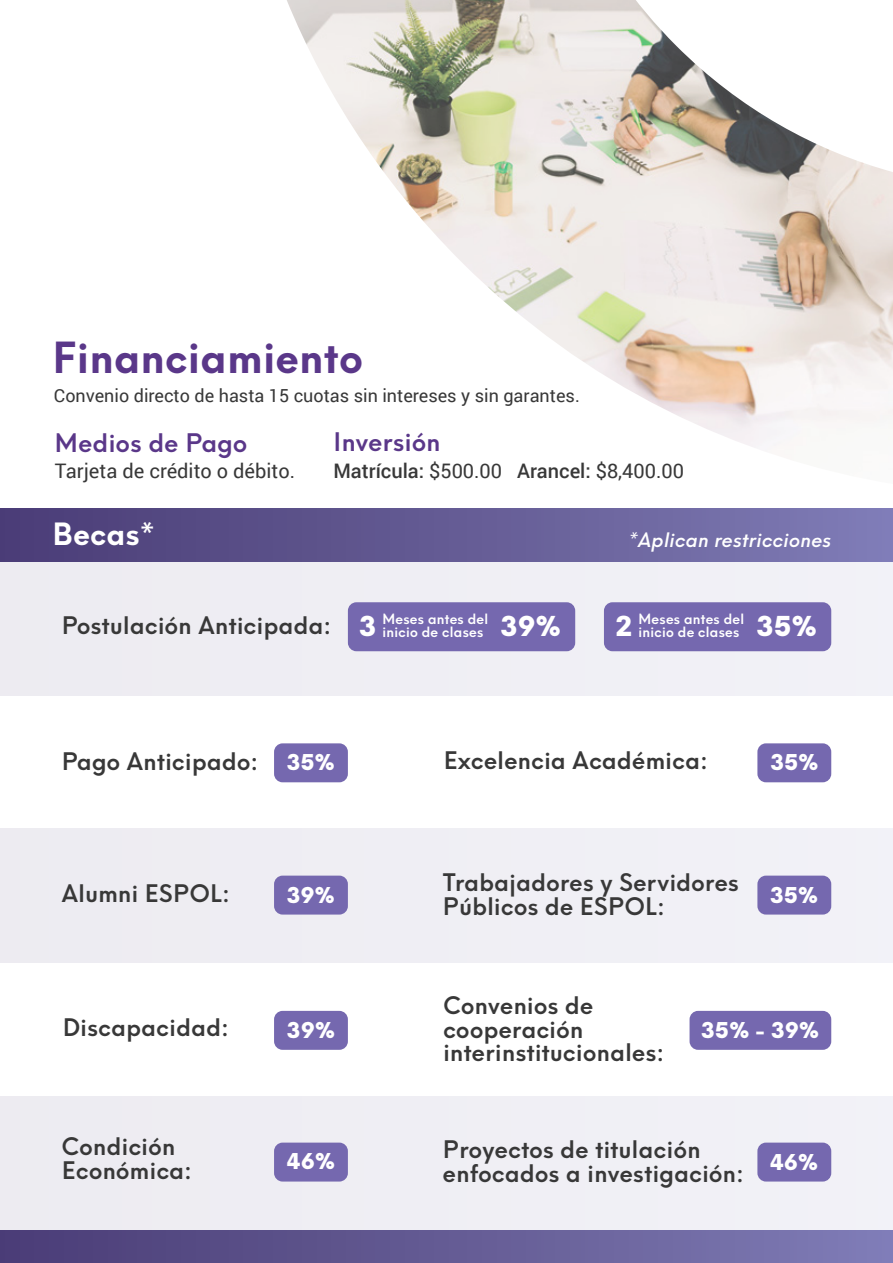
<style>
.page{position:relative;width:893px;height:1263px;background:#fff}
.page>*{position:absolute;margin:0;border:0;box-sizing:border-box;transform-origin:0 0}
.t1{font:700 41.85px "Neue Hans Kendrick";letter-spacing:.02em;color:#5a3789}
.t2{font:700 30px "Neue Hans Kendrick";letter-spacing:.02em;color:#fff}
.t3{font:800 26.85px "Neue Hans Kendrick";color:#fff}
.t4{font:600 25.05px "Neue Hans Kendrick";letter-spacing:.02em;color:#5a3789}
.t5{font:600 23.7px/23.7px "Neue Hans Kendrick";letter-spacing:.02em;color:#383838}
.t6{font:800 21.3px "Neue Hans Kendrick";letter-spacing:.02em;color:#fff}
.t7{font:500 19.95px "Roboto";color:#383838}
.t8{font:19.95px "Roboto";color:#383838}
.t9{font:italic 500 19.5px "Neue Hans Kendrick";letter-spacing:.02em;color:#fff}
.t10{font:18px "Roboto";color:#383838}
.t11{font:600 13.95px/14px "Neue Hans Kendrick";letter-spacing:.02em;color:#fff}
.s1{font-weight:400}
.s2{font-weight:800;font-size:26.85px;color:#fff}
.s3{font-weight:800;font-size:21.3px;color:#fff}
</style>
<div class="page">
<div style="left:0;top:561px;width:893px;height:134px;background:#efeef4"></div>
<div style="left:0;top:829px;width:893px;height:134px;background:#efeef4"></div>
<div style="left:0;top:1096px;width:893px;height:134px;background:#efeef4"></div>
<img style="left:287px;top:0;width:606px;height:448px">
<div style="left:757px;top:1142px;width:74px;height:39px;background:#7568af;border-radius:9px"></div>
<div style="left:274px;top:876px;width:74px;height:38px;background:#7568af;border-radius:9px"></div>
<div style="left:274px;top:1142px;width:74px;height:39px;background:#7568af;border-radius:9px"></div>
<div style="left:348px;top:602px;width:227px;height:49px;background:#7568af;border-radius:9px"></div>
<div style="left:604px;top:602px;width:227px;height:49px;background:#7568af;border-radius:9px"></div>
<div style="left:0;top:1230px;width:893px;height:33px;background:linear-gradient(to right,#4a3c75,#7f7cb5)"></div>
<div style="left:0;top:508px;width:893px;height:53px;background:linear-gradient(to right,#4a3c75,#7f7cb5)"></div>
<div style="left:689px;top:1011px;width:142px;height:39px;background:#7568af;border-radius:9px"></div>
<div style="left:757px;top:743px;width:74px;height:39px;background:#7568af;border-radius:9px"></div>
<div style="left:274px;top:743px;width:74px;height:39px;background:#7568af;border-radius:9px"></div>
<div style="left:274px;top:1011px;width:74px;height:39px;background:#7568af;border-radius:9px"></div>
<div style="left:757px;top:876px;width:74px;height:38px;background:#7568af;border-radius:9px"></div>
<h1 class="t1" style="left:52px;top:319px;width:312px">Financiamiento</h1>
<p class="t10" style="left:54px;top:383px;width:527px">Convenio directo de hasta 15 cuotas sin intereses y sin garantes.</p>
<p class="t4" style="left:55px;top:419px;width:194px">Medios de Pago</p>
<p class="t8" style="left:55px;top:457px;width:242px">Tarjeta de crédito o débito.</p>
<p class="t4" style="left:333px;top:419px;width:109px">Inversión</p>
<p class="t7" style="left:333px;top:457px;width:352px">Matrícula: <span class="s1">$500.00</span> Arancel: <span class="s1">$8,400.00</span></p>
<p class="t2" style="left:52px;top:506px;width:104px">Becas*</p>
<p class="t9" style="left:628px;top:522px;width:204px">*Aplican restricciones</p>
<p class="t11" style="left:382px;top:610px;width:107px">Meses antes del inicio de clases</p>
<p class="t3" style="left:615px;top:611px;width:19px">2</p>
<p class="t3" style="left:756px;top:611px;width:62px">35%</p>
<p class="t11" style="left:638px;top:610px;width:107px">Meses antes del inicio de clases</p>
<p class="t5" style="left:62px;top:610px;width:316px">Postulación Anticipada: <span class="s2">3</span></p>
<p class="t3" style="left:500px;top:611px;width:62px">39%</p>
<p class="t5" style="left:62px;top:747px;width:275px">Pago Anticipado: <span class="s3">35%</span></p>
<p class="t5" style="left:444px;top:745px;width:265px">Excelencia Académica:</p>
<p class="t6" style="left:770px;top:751px;width:50px">35%</p>
<p class="t5" style="left:62px;top:879px;width:169px">Alumni ESPOL:</p>
<p class="t6" style="left:287px;top:883px;width:50px">39%</p>
<p class="t5" style="left:443px;top:868px;width:297px">Trabajadores y Servidores<br>Públicos de ESPOL:</p>
<p class="t6" style="left:770px;top:883px;width:50px">35%</p>
<p class="t5" style="left:63px;top:1013px;width:167px">Discapacidad:</p>
<p class="t6" style="left:287px;top:1018px;width:50px">39%</p>
<p class="t5" style="left:443px;top:990px;width:222px">Convenios de cooperación interinstitucionales:</p>
<p class="t6" style="left:701px;top:1018px;width:119px">35% - 39%</p>
<p class="t5" style="left:62px;top:1131px;width:132px">Condición<br>Económica:</p>
<p class="t6" style="left:287px;top:1149px;width:50px">46%</p>
<p class="t5" style="left:443px;top:1135px;width:302px">Proyectos de titulación enfocados a investigación:</p>
<p class="t6" style="left:770px;top:1150px;width:50px">46%</p>
</div>
